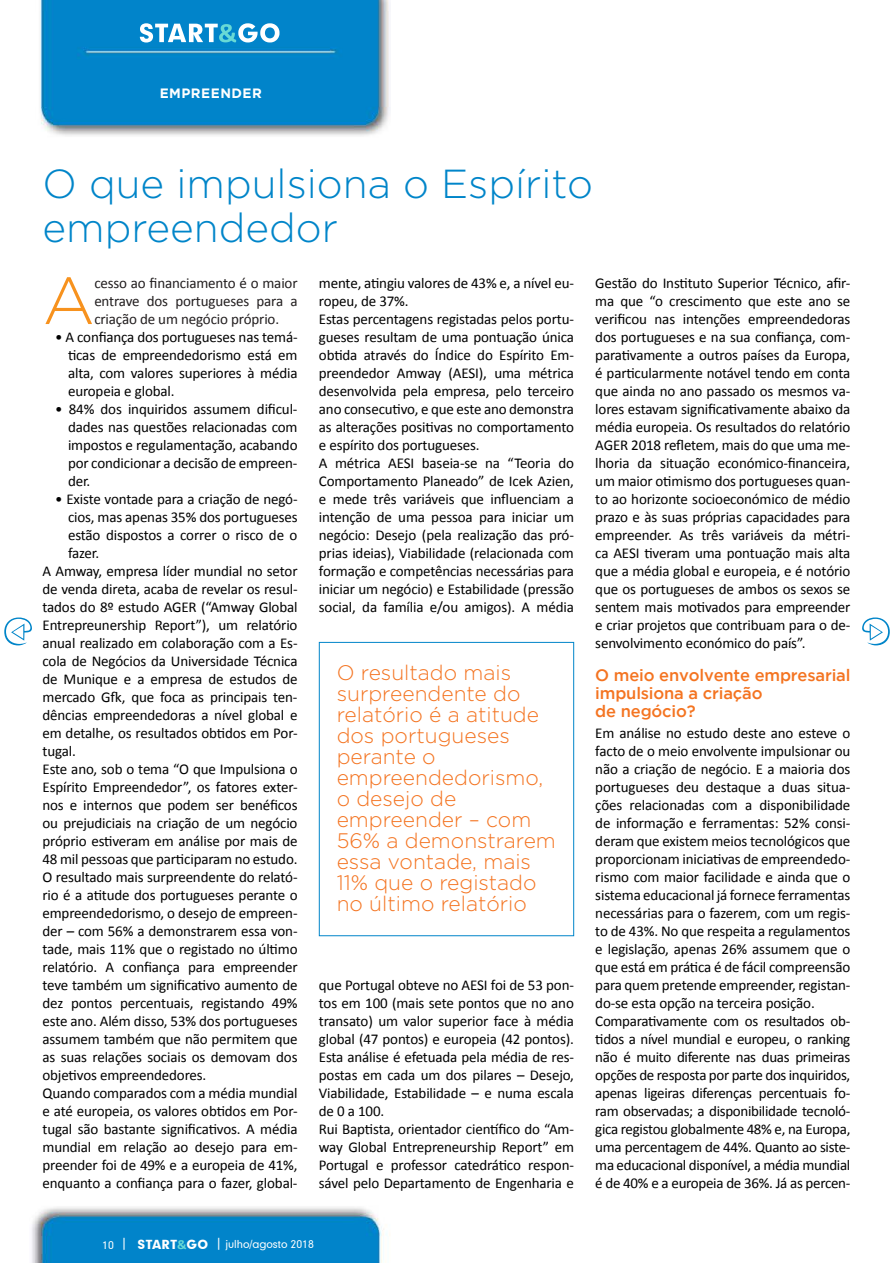
<style>
.page{position:relative;width:893px;height:1263px;background:#fff}
.page>*{position:absolute;margin:0;border:0;box-sizing:border-box;transform-origin:0 0}
.t1{font:300 66.45px "Gotham";color:#f7921e}
.t2{font:300 40.5px/43.5px "Gotham";color:#0085c9}
.t3{font:300 21px/21px "Gotham";color:#f47421}
.t4{font:500 16.5px/18px "Gotham";letter-spacing:-.01em;color:#f47421}
.t5{font:15px/18px "Calibri";letter-spacing:-.01em;color:#000;text-align:justify}
.t6{font:15px/18px "Calibri";letter-spacing:-.01em;color:#221e1f;text-align:justify}
.t7{font:700 13.5px "Gotham";letter-spacing:.04em;color:#fff}
.t8{font:10.5px "Geometric 706 BT Medium B";color:#fff}
.s1{font-style:inherit}
.s2{font-size:12px}
.s3{font-family:"Geometric 706 BT Black B";font-size:12px}
.s4{font-family:"Calibri";font-weight:700;font-size:13.5px;color:#68d9d5}
</style>
<div class="page">
<img style="left:32px;top:0;width:358px;height:1263px">
<svg style="left:862px;top:617px;width:28px;height:28px"></svg>
<svg style="left:4px;top:617px;width:28px;height:28px"></svg>
<svg style="left:140px;top:23px;width:140px;height:20px"></svg>
<div style="left:319px;top:642px;width:255px;height:294px;background:#fff"></div>
<div style="left:319px;top:642px;width:255px;height:294px;border:1px solid #0085c9"></div>
<p class="t7" style="left:160px;top:85px;width:104px">EMPREENDER</p>
<h2 class="t2" style="left:43px;top:162px;width:552px">O que impulsiona o Espírito empreendedor</h2>
<h1 class="t1" style="left:43px;top:264px;width:54px">A</h1>
<p class="t6" style="left:94px;top:274px;width:205px">cesso ao financiamento é o maior entrave dos portugueses para a criação de um negócio próprio.</p>
<p class="t5" style="left:68px;top:328px;width:231px;text-indent:-13px">• A confiança dos portugueses nas temá&shy;ticas de empreendedorismo está em alta, com valores superiores à média europeia e global.</p>
<p class="t5" style="left:68px;top:400px;width:231px;text-indent:-13px">• 84% dos inquiridos assumem dificul&shy;dades nas questões relacionadas com impostos e regulamentação, acabando por condicionar a decisão de empreen&shy;der.</p>
<p class="t5" style="left:55px;top:490px;width:244px">• Existe vontade para a criação de negó-</p>
<p class="t5" style="left:68px;top:508px;width:231px">cios, mas apenas 35% dos portugueses</p>
<p class="t5" style="left:68px;top:526px;width:231px">estão dispostos a correr o risco de o</p>
<p class="t5" style="left:68px;top:544px;width:33px">fazer.</p>
<p class="t5" style="left:43px;top:562px;width:257px">A Amway, empresa líder mundial no setor</p>
<p class="t5" style="left:43px;top:580px;width:257px">de venda direta, acaba de revelar os resul-</p>
<p class="t5" style="left:43px;top:598px;width:257px">tados do 8º estudo AGER (“Amway Global</p>
<p class="t5" style="left:43px;top:616px;width:257px">Entrepreunership Report”), um relatório</p>
<p class="t5" style="left:43px;top:634px;width:257px">anual realizado em colaboração com a Es-</p>
<p class="t5" style="left:43px;top:652px;width:257px">cola de Negócios da Universidade Técnica</p>
<p class="t5" style="left:43px;top:670px;width:257px">de Munique e a empresa de estudos de</p>
<p class="t5" style="left:43px;top:688px;width:257px">mercado Gfk, que foca as principais ten-</p>
<p class="t5" style="left:43px;top:706px;width:257px">dências empreendedoras a nível global e</p>
<p class="t5" style="left:43px;top:724px;width:257px">em detalhe, os resultados obtidos em Por-</p>
<p class="t5" style="left:43px;top:742px;width:35px">tugal.</p>
<p class="t5" style="left:43px;top:760px;width:257px">Este ano, sob o tema “O que Impulsiona o</p>
<p class="t5" style="left:43px;top:778px;width:257px">Espírito Empreendedor”, os fatores exter-</p>
<p class="t5" style="left:43px;top:796px;width:257px">nos e internos que podem ser benéficos</p>
<p class="t5" style="left:43px;top:814px;width:257px">ou prejudiciais na criação de um negócio</p>
<p class="t5" style="left:43px;top:832px;width:257px">próprio estiveram em análise por mais de</p>
<p class="t5" style="left:43px;top:850px;width:257px">48 mil pessoas que participaram no estudo.</p>
<p class="t5" style="left:43px;top:868px;width:257px">O resultado mais surpreendente do relató-</p>
<p class="t5" style="left:43px;top:886px;width:257px">rio é a atitude dos portugueses perante o</p>
<p class="t5" style="left:43px;top:904px;width:257px">empreendedorismo, o desejo de empreen-</p>
<p class="t5" style="left:43px;top:922px;width:257px">der – com 56% a demonstrarem essa von-</p>
<p class="t5" style="left:43px;top:940px;width:257px">tade, mais 11% que o registado no último</p>
<p class="t5" style="left:43px;top:958px;width:257px">relatório. A confiança para empreender</p>
<p class="t5" style="left:43px;top:976px;width:257px">teve também um significativo aumento de</p>
<p class="t5" style="left:43px;top:994px;width:257px">dez pontos percentuais, registando 49%</p>
<p class="t5" style="left:43px;top:1012px;width:257px">este ano. Além disso, 53% dos portugueses</p>
<p class="t5" style="left:43px;top:1030px;width:257px">assumem também que não permitem que</p>
<p class="t5" style="left:43px;top:1048px;width:257px">as suas relações sociais os demovam dos</p>
<p class="t5" style="left:43px;top:1066px;width:165px">objetivos empreendedores.</p>
<p class="t5" style="left:43px;top:1084px;width:257px">Quando comparados com a média mundial</p>
<p class="t5" style="left:43px;top:1102px;width:257px">e até europeia, os valores obtidos em Por-</p>
<p class="t5" style="left:43px;top:1120px;width:257px">tugal são bastante significativos. A média</p>
<p class="t5" style="left:43px;top:1138px;width:257px">mundial em relação ao desejo para em-</p>
<p class="t5" style="left:43px;top:1156px;width:257px">preender foi de 49% e a europeia de 41%,</p>
<p class="t5" style="left:43px;top:1174px;width:257px">enquanto a confiança para o fazer, global-</p>
<p class="t5" style="left:319px;top:274px;width:257px;text-align:left">mente, atingiu valores de 43% e, a nível eu&shy;ropeu, de 37%.<br>Estas percentagens registadas pelos portu&shy;gueses resultam de uma pontuação única obtida através do Índice do Espírito Em&shy;preendedor Amway (AESI), uma métrica desenvolvida pela empresa, pelo terceiro ano consecutivo, e que este ano demonstra as alterações positivas no comportamento e espírito dos portugueses.<br>A métrica AESI baseia-se na “Teoria do Comportamento Planeado” de Icek Azien, e mede três variáveis que influenciam a intenção de uma pessoa para iniciar um negócio: Desejo (pela realização das pró&shy;prias ideias), Viabilidade (relacionada com formação e competências necessárias para iniciar um negócio) e Estabilidade (pressão social, da família e/ou amigos). A média</p>
<h3 class="t3" style="left:337px;top:662px;width:221px">O resultado mais surpreendente do relatório é a atitude dos portugueses perante o empreendedorismo, o desejo de empreender – com<br>56% a demonstrarem essa vontade, mais<br>11% que o registado no último relatório</h3>
<p class="t5" style="left:319px;top:976px;width:257px;text-align:left">que Portugal obteve no AESI foi de 53 pon&shy;tos em 100 (mais sete pontos que no ano transato) um valor superior face à média global (47 pontos) e europeia (42 pontos).<br>Esta análise é efetuada pela média de res&shy;postas em cada um dos pilares – Desejo, Viabilidade, Estabilidade – e numa escala de 0 a 100.<br>Rui Baptista, orientador científico do “Am&shy;way Global Entrepreneurship Report” em Portugal e professor catedrático respon&shy;sável pelo Departamento de Engenharia e</p>
<p class="t8" style="left:102px;top:1237px;width:213px"><span class="s1">10</span> <span class="s2">|</span> <span class="s3">START</span><span class="s4">&amp;</span><span class="s3">GO</span> <span class="s2">|</span> julho/agosto 2018</p>
<p class="t5" style="left:595px;top:274px;width:257px">Gestão do Instituto Superior Técnico, afir&shy;ma que “o crescimento que este ano se verificou nas intenções empreendedoras dos portugueses e na sua confiança, com&shy;parativamente a outros países da Europa, é particularmente notável tendo em conta que ainda no ano passado os mesmos va&shy;lores estavam significativamente abaixo da média europeia. Os resultados do relatório AGER 2018 refletem, mais do que uma me&shy;lhoria da situação económico-financeira, um maior otimismo dos portugueses quan&shy;to ao horizonte socioeconómico de médio prazo e às suas próprias capacidades para empreender. As três variáveis da métri&shy;ca AESI tiveram uma pontuação mais alta que a média global e europeia, e é notório que os portugueses de ambos os sexos se sentem mais motivados para empreender e criar projetos que contribuam para o de&shy;senvolvimento económico do país”.</p>
<p class="t4" style="left:595px;top:666px;width:257px">O meio envolvente empresarial impulsiona a criação<br>de negócio?</p>
<p class="t5" style="left:595px;top:724px;width:257px;text-align:left">Em análise no estudo deste ano esteve o facto de o meio envolvente impulsionar ou não a criação de negócio. E a maioria dos portugueses deu destaque a duas situa&shy;ções relacionadas com a disponibilidade de informação e ferramentas: 52% consi&shy;deram que existem meios tecnológicos que proporcionam iniciativas de empreendedo&shy;rismo com maior facilidade e ainda que o sistema educacional já fornece ferramentas necessárias para o fazerem, com um regis&shy;to de 43%. No que respeita a regulamentos e legislação, apenas 26% assumem que o que está em prática é de fácil compreensão para quem pretende empreender, registan&shy;do-se esta opção na terceira posição.<br>Comparativamente com os resultados ob&shy;tidos a nível mundial e europeu, o ranking não é muito diferente nas duas primeiras opções de resposta por parte dos inquiridos, apenas ligeiras diferenças percentuais fo&shy;ram observadas; a disponibilidade tecnoló&shy;gica registou globalmente 48% e, na Europa, uma percentagem de 44%. Quanto ao siste&shy;ma educacional disponível, a média mundial é de 40% e a europeia de 36%. Já as percen-</p>
</div>
